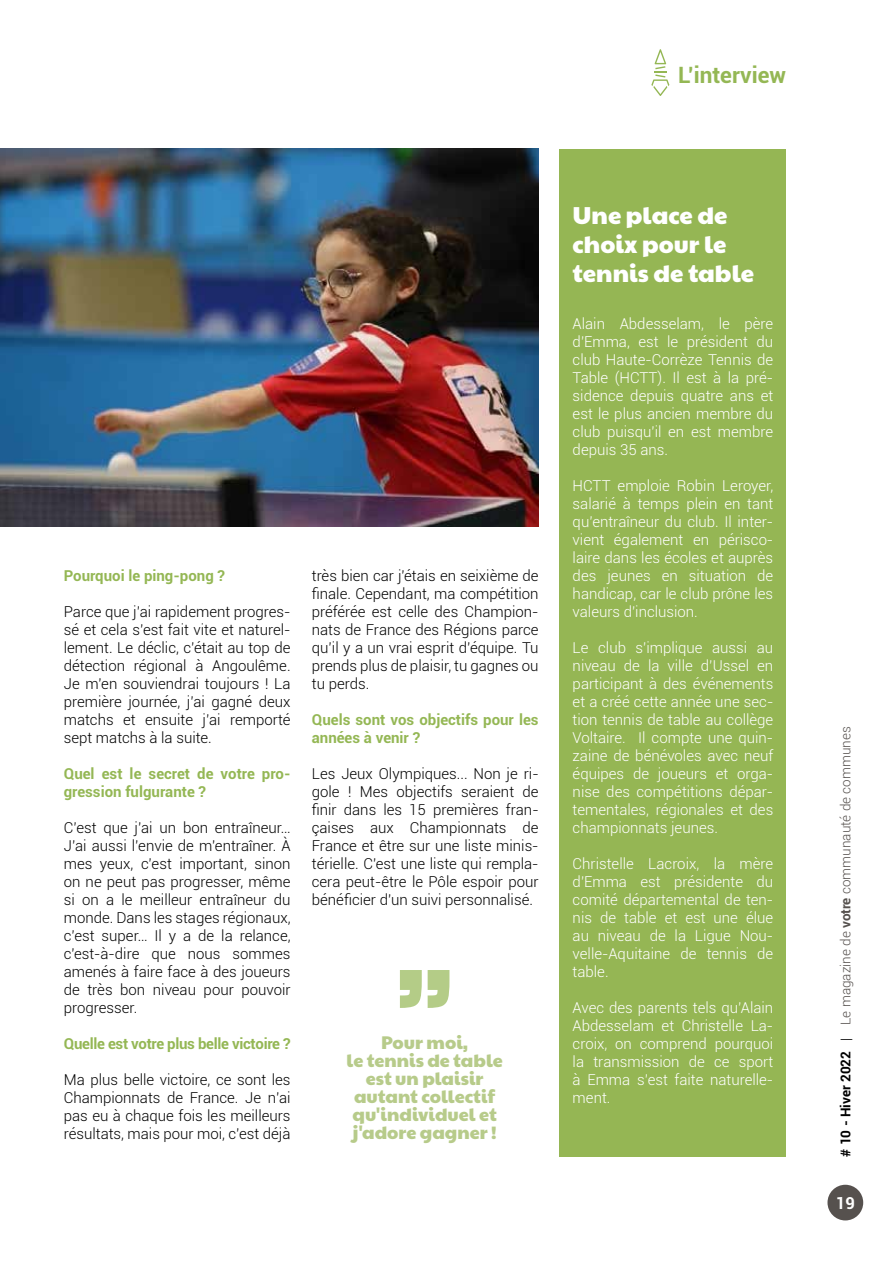
<style>
.page{position:relative;width:893px;height:1263px;background:#fff}
.page>*{position:absolute;margin:0;border:0;box-sizing:border-box;transform-origin:0 0}
.t1{font:24px/28.8px "Paytone One";color:#fff}
.t2{font:700 22.5px "Roboto";color:#94b754}
.t3{font:18px/18px "Paytone One";color:#b7cb8a;text-align:center}
.t4{font:700 16.5px "Roboto";color:#fff}
.t5{font:300 15px/18px "Roboto";color:#000;text-align:justify}
.t6{font:300 15px/18px "Roboto";color:#fff;text-align:justify}
.t7{font:700 15px/18px "Roboto";color:#94b754}
.t8{font:700 15px "Roboto";letter-spacing:-.02em;color:#94b754}
.t9{font:300 13.5px "Roboto";color:#56514e}
.s1{font-weight:700;color:#000}
.s2{color:#000}
.s3{font-weight:700}
</style>
<div class="page">
<div style="left:827px;top:1185px;width:36px;height:35px;background:#56514e;border-radius:50%"></div>
<svg style="left:651px;top:49px;width:18px;height:47px"></svg>
<div style="left:560px;top:149px;width:226px;height:1008px;background:#95b654"></div>
<img style="left:0;top:149px;width:539px;height:378px">
<svg style="left:400px;top:970px;width:49px;height:38px"></svg>
<h2 class="t2" style="left:678px;top:59px;width:110px">L’interview</h2>
<p class="t7" style="left:64px;top:566px;width:163px">Pourquoi le ping-pong ?</p>
<p class="t5" style="left:64px;top:602px;width:228px">Parce que j’ai rapidement progres&shy;sé et cela s’est fait vite et naturel&shy;lement. Le déclic, c’était au top de détection régional à Angoulême.<br>Je m'en souviendrai toujours ! La première journée, j’ai gagné deux matchs et ensuite j’ai remporté sept matchs à la suite.</p>
<p class="t7" style="left:64px;top:764px;width:228px">Quel est le secret de votre pro&shy;gression fulgurante ?</p>
<p class="t5" style="left:64px;top:818px;width:228px">C’est que j’ai un bon entraîneur… J’ai aussi l’envie de m'entraîner. À mes yeux, c’est important, sinon on ne peut pas progresser, même si on a le meilleur entraîneur du monde. Dans les stages régionaux, c’est super… Il y a de la relance, c'est-à-dire que nous sommes amenés à faire face à des joueurs de très bon niveau pour pouvoir progresser.</p>
<p class="t8" style="left:64px;top:1033px;width:228px">Quelle est votre plus belle victoire ?</p>
<p class="t5" style="left:64px;top:1070px;width:228px">Ma plus belle victoire, ce sont les Championnats de France. Je n’ai pas eu à chaque fois les meilleurs résultats, mais pour moi, c’est déjà</p>
<p class="t5" style="left:312px;top:566px;width:228px">très bien car j'étais en seixième de finale. Cependant, ma compétition préférée est celle des Champion&shy;nats de France des Régions parce qu’il y a un vrai esprit d’équipe. Tu prends plus de plaisir, tu gagnes ou tu perds.</p>
<p class="t7" style="left:312px;top:710px;width:228px">Quels sont vos objectifs pour les années à venir ?</p>
<p class="t5" style="left:312px;top:764px;width:228px">Les Jeux Olympiques... Non je ri&shy;gole ! Mes objectifs seraient de finir dans les 15 premières fran&shy;çaises aux Championnats de France et être sur une liste minis&shy;térielle. C'est une liste qui rempla&shy;cera peut-être le Pôle espoir pour bénéficier d'un suivi personnalisé.</p>
<p class="t3" style="left:347px;top:1032px;width:158px">Pour moi,<br>le tennis de table est un plaisir autant collectif qu'individuel et j'adore gagner !</p>
<h1 class="t1" style="left:573px;top:199px;width:183px">Une place de choix pour le tennis de table</h1>
<p class="t6" style="left:573px;top:314px;width:202px">Alain Abdesselam, le père d'Emma, est le président du club Haute-Corrèze Tennis de Table (HCTT). Il est à la pré&shy;sidence depuis quatre ans et est le plus ancien membre du club puisqu'il en est membre depuis 35 ans.</p>
<p class="t6" style="left:573px;top:476px;width:202px">HCTT emploie Robin Leroyer, salarié à temps plein en tant qu’entraîneur du club. Il inter&shy;vient également en périsco&shy;laire dans les écoles et auprès des jeunes en situation de handicap, car le club prône les valeurs d'inclusion.</p>
<p class="t6" style="left:573px;top:638px;width:202px">Le club s'implique aussi au niveau de la ville d’Ussel en participant à des événements et a créé cette année une sec&shy;tion tennis de table au collège Voltaire. Il compte une quin&shy;zaine de bénévoles avec neuf équipes de joueurs et orga&shy;nise des compétitions dépar&shy;tementales, régionales et des championnats jeunes.</p>
<p class="t6" style="left:573px;top:854px;width:202px">Christelle Lacroix, la mère d'Emma est présidente du comité départemental de ten&shy;nis de table et est une élue au niveau de la Ligue Nou&shy;velle-Aquitaine de tennis de table.</p>
<p class="t6" style="left:573px;top:998px;width:202px">Avec des parents tels qu’Alain Abdesselam et Christelle La&shy;croix, on comprend pourquoi la transmission de ce sport à Emma s’est faite naturelle&shy;ment.</p>
<p class="t9" style="left:836px;top:1157px;width:432px;rotate:-90deg"><span class="s1"># 10 - Hiver 2022</span> <span class="s2">|</span> Le magazine de <span class="s3">votre</span> communauté de communes</p>
<p class="t4" style="left:836px;top:1191px;width:20px">19</p>
</div>
